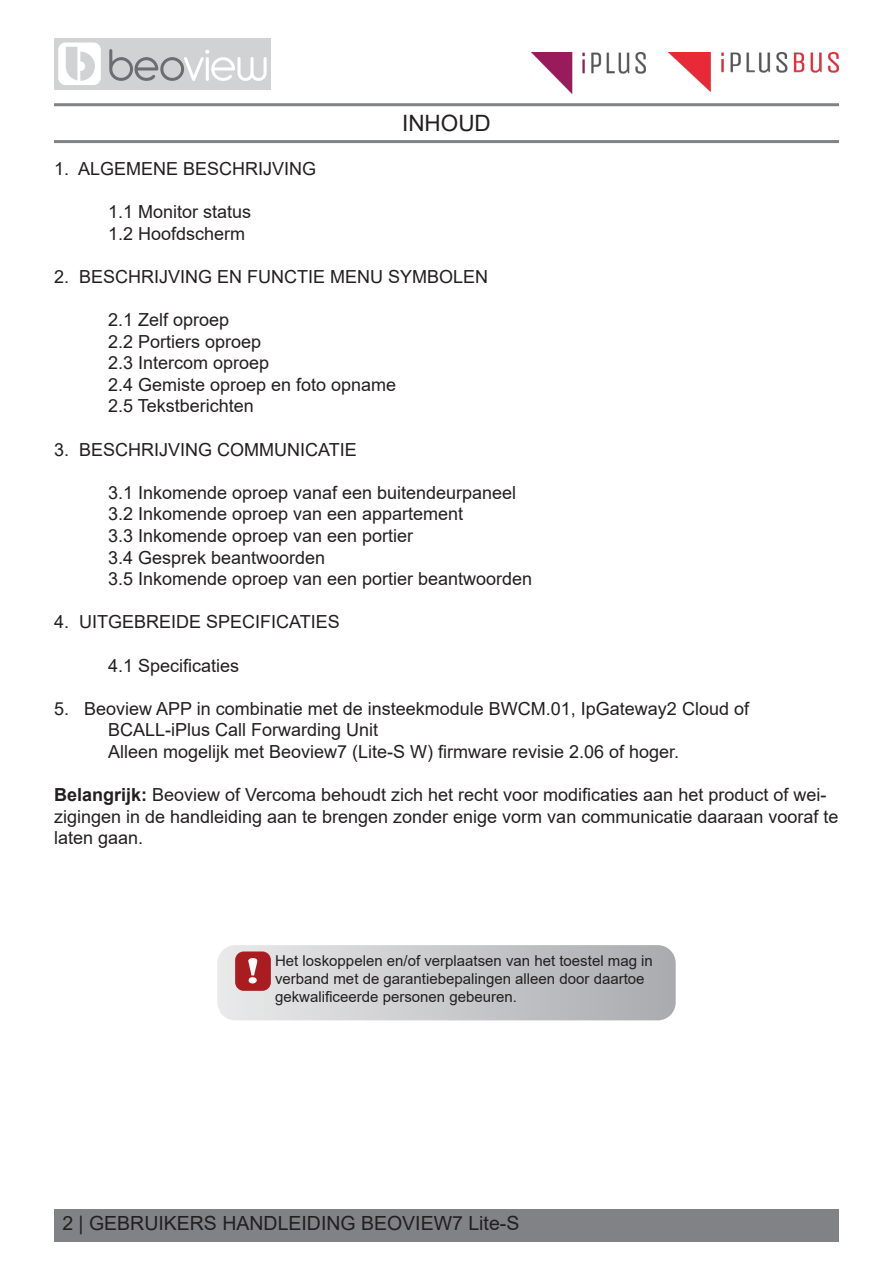
<style>
.page{position:relative;width:893px;height:1263px;background:#fff}
.page>*{position:absolute;margin:0;border:0;box-sizing:border-box;transform-origin:0 0}
.t1{font:condensed 31.5px "Bernard";color:#fff;scale:1.6 1}
.t2{font:22.5px "Arial";color:#231f20}
.t3{font:19.5px "Arial";color:#231f20}
.t4{font:18px/21.6px "Arial";color:#231f20}
.t5{font:15px/18px "Arial";color:#231f20}
.s1{font-weight:700}
</style>
<div class="page">
<div style="left:54px;top:1209px;width:785px;height:33px;background:#808285"></div>
<div style="left:54px;top:38px;width:217px;height:51px;background:#d1d2d4"></div>
<svg style="left:58px;top:43px;width:43px;height:42px"></svg>
<svg style="left:109px;top:49px;width:158px;height:32px"></svg>
<hr style="left:54px;top:103px;width:785px;height:3px;background:#808285">
<hr style="left:54px;top:140px;width:785px;height:3px;background:#808285">
<div style="left:217px;top:945px;width:459px;height:75px;background:linear-gradient(to right,#eaeaeb,#aaabaf);border-radius:18px"></div>
<div style="left:235px;top:951px;width:36px;height:40px;background:#a91d21;border-radius:9px"></div>
<img style="left:531px;top:53px;width:115px;height:41px">
<img style="left:669px;top:53px;width:170px;height:39px">
<p class="t2" style="left:402px;top:108px;width:90px">INHOUD</p>
<p class="t4" style="left:54px;top:157px;width:264px">1. ALGEMENE BESCHRIJVING</p>
<p class="t4" style="left:108px;top:201px;width:145px">1.1 Monitor status</p>
<p class="t4" style="left:108px;top:222px;width:139px">1.2 Hoofdscherm</p>
<p class="t4" style="left:54px;top:265px;width:436px">2. BESCHRIJVING EN FUNCTIE MENU SYMBOLEN</p>
<p class="t4" style="left:108px;top:309px;width:123px">2.1 Zelf oproep</p>
<p class="t4" style="left:108px;top:330px;width:155px">2.2 Portiers oproep</p>
<p class="t4" style="left:108px;top:352px;width:163px">2.3 Intercom oproep</p>
<p class="t4" style="left:108px;top:373px;width:290px">2.4 Gemiste oproep en foto opname</p>
<p class="t4" style="left:108px;top:395px;width:147px">2.5 Tekstberichten</p>
<p class="t4" style="left:54px;top:438px;width:304px">3. BESCHRIJVING COMMUNICATIE</p>
<p class="t4" style="left:108px;top:481px;width:410px">3.1 Inkomende oproep vanaf een buitendeurpaneel</p>
<p class="t4" style="left:108px;top:503px;width:357px">3.2 Inkomende oproep van een appartement</p>
<p class="t4" style="left:108px;top:525px;width:307px">3.3 Inkomende oproep van een portier</p>
<p class="t4" style="left:108px;top:546px;width:219px">3.4 Gesprek beantwoorden</p>
<p class="t4" style="left:108px;top:568px;width:426px">3.5 Inkomende oproep van een portier beantwoorden</p>
<p class="t4" style="left:54px;top:611px;width:287px">4. UITGEBREIDE SPECIFICATIES</p>
<p class="t4" style="left:108px;top:654px;width:133px">4.1 Specificaties</p>
<p class="t4" style="left:108px;top:697px;width:642px;text-indent:-54px">5. Beoview APP in combinatie met de insteekmodule BWCM.01, IpGateway2 Cloud of<br>BCALL-iPlus Call Forwarding Unit</p>
<p class="t4" style="left:108px;top:741px;width:573px">Alleen mogelijk met Beoview7 (Lite-S W) firmware revisie 2.06 of hoger.</p>
<p class="t4" style="left:54px;top:784px;width:786px"><span class="s1">Belangrijk:</span> Beoview of Vercoma behoudt zich het recht voor modificaties aan het product of wei&shy;zigingen in de handleiding aan te brengen zonder enige vorm van communicatie daaraan vooraf te laten gaan.</p>
<p class="t1" style="left:246px;top:953px;width:10px">!</p>
<p class="t5" style="left:275px;top:951px;width:379px">Het loskoppelen en/of verplaatsen van het toestel mag in verband met de garantiebepalingen alleen door daartoe gekwalificeerde personen gebeuren.</p>
<p class="t3" style="left:62px;top:1210px;width:458px">2 | GEBRUIKERS HANDLEIDING BEOVIEW7 Lite-S</p>
</div>
